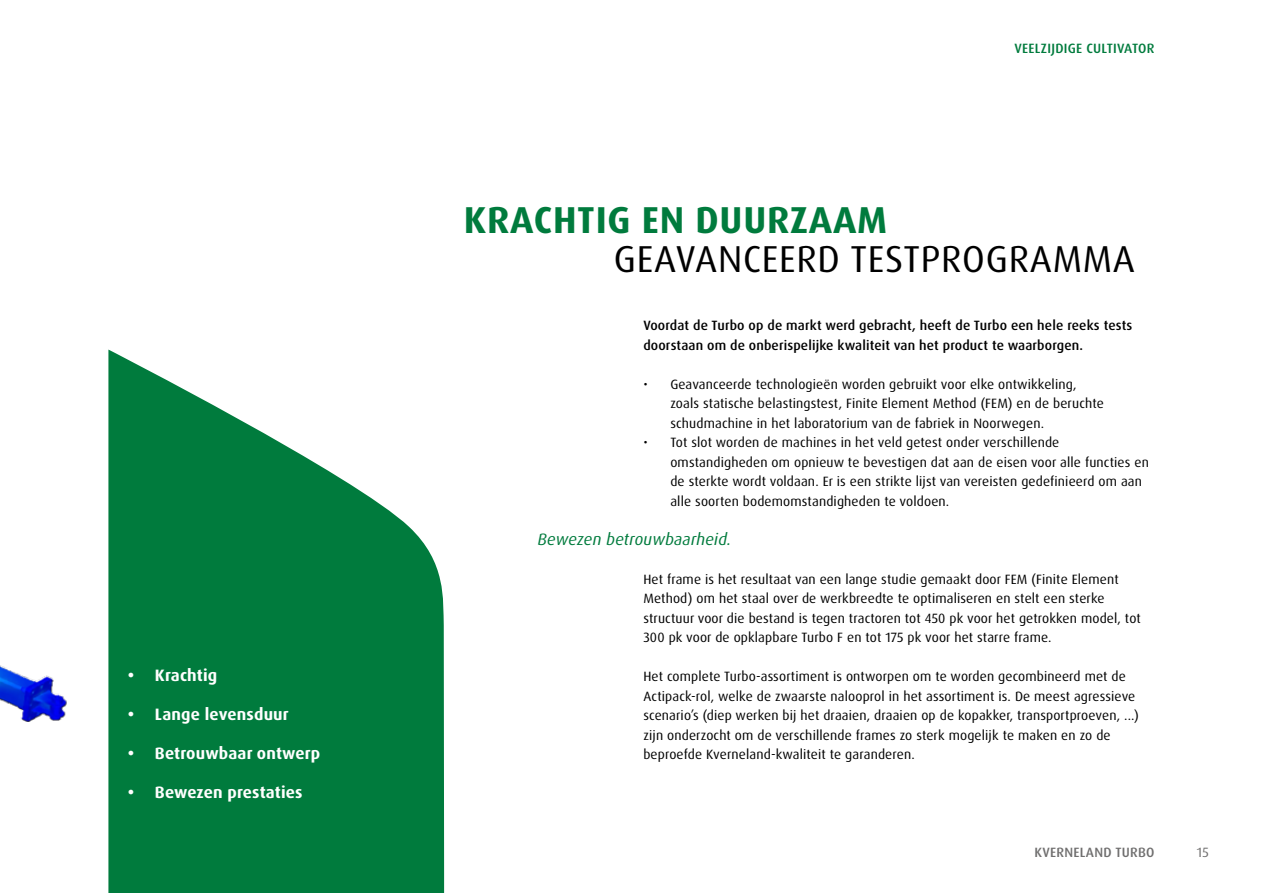
<style>
.page{position:relative;width:1263px;height:893px;background:#fff}
.page>*{position:absolute;margin:0;border:0;box-sizing:border-box;transform-origin:0 0}
.t1{font:37.5px "Dax Pro";letter-spacing:.02em;color:#000}
.t2{font:700 37.5px "Dax Pro";letter-spacing:.02em;color:#007b3d}
.t3{font:700 16.5px "Dax Pro";letter-spacing:.01em;color:#fff}
.t4{font:italic 16.5px "Dax Pro";letter-spacing:.01em;color:#007b3d}
.t5{font:13.5px/19.5px "Dax Pro";letter-spacing:.01em;color:#000}
.t6{font:500 13.5px/19.5px "Dax Pro";letter-spacing:.01em;color:#000}
.t7{font:500 13.5px "Dax Pro";letter-spacing:.02em;color:#007b3d}
.t8{font:500 13.5px "Dax Pro";letter-spacing:.02em;color:#706f6f}
.t9{font:13.5px "Dax Pro";color:#706f6f}
</style>
<div class="page">
<svg style="left:108px;top:350px;width:337px;height:543px;fill:#007b3d"></svg>
<img style="left:0;top:665px;width:67px;height:56px">
<p class="t3" style="left:128px;top:665px;width:91px">• Krachtig</p>
<p class="t3" style="left:128px;top:704px;width:162px">• Lange levensduur</p>
<p class="t3" style="left:128px;top:743px;width:194px">• Betrouwbaar ontwerp</p>
<p class="t3" style="left:128px;top:782px;width:176px">• Bewezen prestaties</p>
<h1 class="t2" style="left:464px;top:195px;width:425px">KRACHTIG EN DUURZAAM</h1>
<p class="t7" style="left:1014px;top:40px;width:141px">VEELZIJDIGE CULTIVATOR</p>
<h1 class="t1" style="left:614px;top:234px;width:523px">GEAVANCEERD TESTPROGRAMMA</h1>
<p class="t6" style="left:643px;top:316px;width:490px">Voordat de Turbo op de markt werd gebracht, heeft de Turbo een hele reeks tests doorstaan om de onberispelijke kwaliteit van het product te waarborgen.</p>
<p class="t5" style="left:670px;top:374px;width:435px;text-indent:-27px">• Geavanceerde technologieën worden gebruikt voor elke ontwikkeling, zoals statische belastingstest, Finite Element Method (FEM) en de beruchte schudmachine in het laboratorium van de fabriek in Noorwegen.</p>
<p class="t5" style="left:670px;top:433px;width:480px;text-indent:-27px">• Tot slot worden de machines in het veld getest onder verschillende omstandigheden om opnieuw te bevestigen dat aan de eisen voor alle functies en de sterkte wordt voldaan. Er is een strikte lijst van vereisten gedefinieerd om aan alle soorten bodemomstandigheden te voldoen.</p>
<p class="t4" style="left:538px;top:528px;width:195px">Bewezen betrouwbaarheid.</p>
<p class="t5" style="left:643px;top:569px;width:499px">Het frame is het resultaat van een lange studie gemaakt door FEM (Finite Element Method) om het staal over de werkbreedte te optimaliseren en stelt een sterke structuur voor die bestand is tegen tractoren tot 450 pk voor het getrokken model, tot 300 pk voor de opklapbare Turbo F en tot 175 pk voor het starre frame.</p>
<p class="t5" style="left:643px;top:667px;width:497px">Het complete Turbo-assortiment is ontworpen om te worden gecombineerd met de Actipack-rol, welke de zwaarste nalooprol in het assortiment is. De meest agressieve scenario’s (diep werken bij het draaien, draaien op de kopakker, transportproeven, ...) zijn onderzocht om de verschillende frames zo sterk mogelijk te maken en zo de beproefde Kverneland-kwaliteit te garanderen.</p>
<p class="t8" style="left:1034px;top:843px;width:122px">KVERNELAND TURBO</p>
<p class="t9" style="left:1197px;top:843px;width:13px">15</p>
</div>
